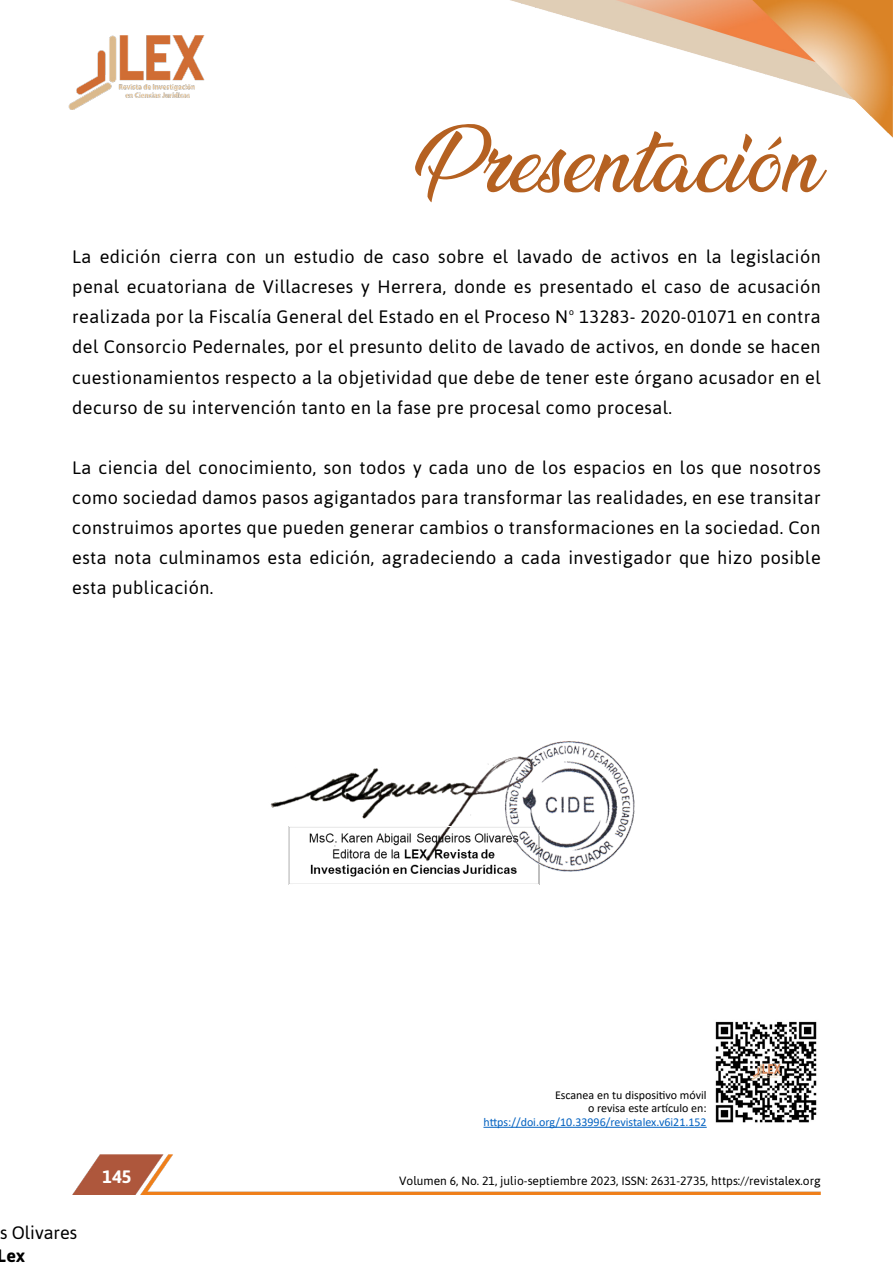
<style>
.page{position:relative;width:893px;height:1263px;background:#fff}
.page>*{position:absolute;margin:0;border:0;box-sizing:border-box;transform-origin:0 0}
.t1{font:75px "Ananda";color:#b56121}
.t2{font:18px/30px "Asap";letter-spacing:.025em;color:#000;text-align:justify}
.t3{font:18px "Asap";color:#000}
.t4{font:700 18px "Asap";color:#fff}
.t5{font:700 18px "Asap";color:#000}
.t6{font:12px "Asap";color:#000}
.t7{font:12px/13.5px "Calibri";color:#000;text-align:right}
.t8{font:12px "Calibri";color:#0563c1}
</style>
<div class="page">
<img style="left:510px;top:0;width:383px;height:138px">
<img style="left:68px;top:35px;width:137px;height:75px">
<img style="left:72px;top:1154px;width:749px;height:41px">
<hr style="left:483px;top:1127px;width:224px;height:1px;background:#0563c1">
<img style="left:715px;top:1021px;width:102px;height:102px">
<img style="left:270px;top:741px;width:365px;height:143px">
<h1 class="t1" style="left:415px;top:122px;width:407px">Presentación</h1>
<p class="t2" style="left:72px;top:242px;width:750px">La edición cierra con un estudio de caso sobre el lavado de activos en la legislación penal ecuatoriana de Villacreses y Herrera, donde es presentado el caso de acusación realizada por la Fiscalía General del Estado en el Proceso Nº 13283- 2020-01071 en contra del Consorcio Pedernales, por el presunto delito de lavado de activos, en donde se hacen cuestionamientos respecto a la objetividad que debe de tener este órgano acusador en el decurso de su intervención tanto en la fase pre procesal como procesal.</p>
<p class="t2" style="left:72px;top:452px;width:750px">La ciencia del conocimiento, son todos y cada uno de los espacios en los que nosotros como sociedad damos pasos agigantados para transformar las realidades, en ese transitar construimos aportes que pueden generar cambios o transformaciones en la sociedad. Con esta nota culminamos esta edición, agradeciendo a cada investigador que hizo posible esta publicación.</p>
<p class="t7" style="left:555px;top:1088px;width:153px">Escanea en tu dispositivo móvil o revisa este artículo en:</p>
<p class="t8" style="left:483px;top:1113px;width:225px">https://doi.org/10.33996/revistalex.v6i21.152</p>
<p class="t3" style="left:0;top:1222px;width:79px">s Olivares</p>
<p class="t5" style="left:-2px;top:1245px;width:29px">Lex</p>
<p class="t4" style="left:102px;top:1166px;width:30px">145</p>
<p class="t6" style="left:399px;top:1174px;width:423px">Volumen 6, No. 21, julio-septiembre 2023, ISSN: 2631-2735, https://revistalex.org</p>
</div>
